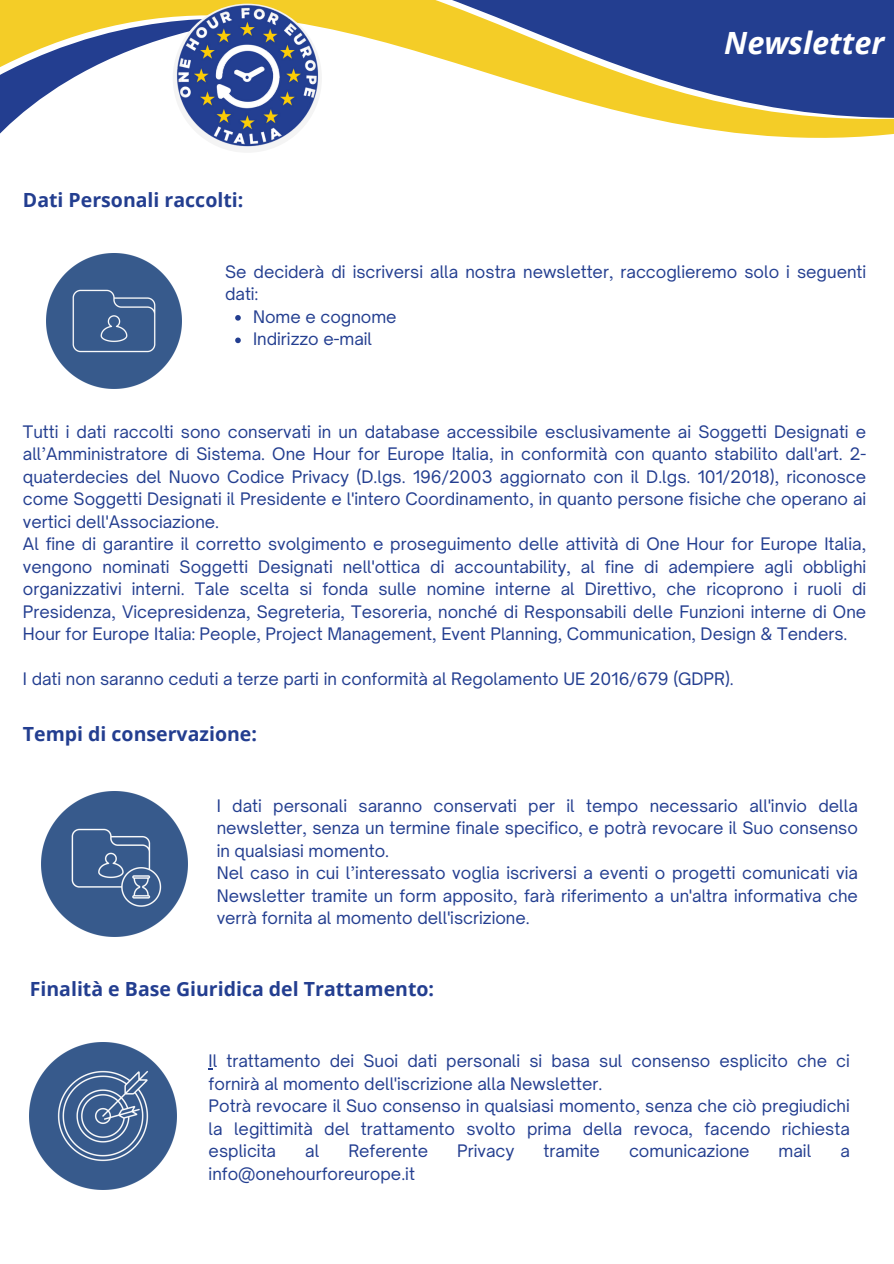
<style>
.page{position:relative;width:894px;height:1264px;background:#fff}
.page>*{position:absolute;margin:0;border:0;box-sizing:border-box;transform-origin:0 0}
.t1{font:italic 700 30.6px "Open Sans";color:#fff}
.t2{font:700 19.5px "Open Sans";color:#233e90}
.t3{font:16.5px/22.5px "Open Sauce One";color:#233e90;text-align:justify}
</style>
<div class="page">
<svg style="left:0;top:0;width:893px;height:138px"></svg>
<svg style="left:0;top:3px;width:171px;height:135px"></svg>
<img style="left:171px;top:0;width:152px;height:152px">
<img style="left:47px;top:254px;width:135px;height:135px">
<svg style="left:235px;top:315px;width:6px;height:5px"></svg>
<svg style="left:235px;top:337px;width:6px;height:6px"></svg>
<img style="left:42px;top:791px;width:145px;height:146px">
<img style="left:30px;top:1042px;width:146px;height:147px">
<p class="t2" style="left:23px;top:187px;width:222px">Dati Personali raccolti:</p>
<p class="t1" style="left:724px;top:21px;width:161px">Newsletter</p>
<h1 class="t3" style="left:225px;top:260px;width:642px">Se deciderà di iscriversi alla nostra newsletter, raccoglieremo solo i seguenti dati:</h1>
<h2 class="t3" style="left:253px;top:305px;width:145px">Nome e cognome</h2>
<p class="t3" style="left:253px;top:328px;width:120px">Indirizzo e-mail</p>
<p class="t3" style="left:23px;top:420px;width:844px">Tutti i dati raccolti sono conservati in un database accessibile esclusivamente ai Soggetti Designati e all’Amministratore di Sistema. One Hour for Europe Italia, in conformità con quanto stabilito dall'art. 2- quaterdecies del Nuovo Codice Privacy (D.lgs. 196/2003 aggiornato con il D.lgs. 101/2018), riconosce come Soggetti Designati il Presidente e l'intero Coordinamento, in quanto persone fisiche che operano ai vertici dell'Associazione.</p>
<p class="t3" style="left:23px;top:532px;width:844px">Al fine di garantire il corretto svolgimento e proseguimento delle attività di One Hour for Europe Italia, vengono nominati Soggetti Designati nell'ottica di accountability, al fine di adempiere agli obblighi organizzativi interni. Tale scelta si fonda sulle nomine interne al Direttivo, che ricoprono i ruoli di Presidenza, Vicepresidenza, Segreteria, Tesoreria, nonché di Responsabili delle Funzioni interne di One Hour for Europe Italia: People, Project Management, Event Planning, Communication, Design &amp; Tenders.</p>
<p class="t3" style="left:23px;top:667px;width:712px">I dati non saranno ceduti a terze parti in conformità al Regolamento UE 2016/679 (GDPR).</p>
<p class="t2" style="left:23px;top:720px;width:235px">Tempi di conservazione:</p>
<p class="t3" style="left:217px;top:794px;width:642px">I dati personali saranno conservati per il tempo necessario all'invio della newsletter, senza un termine finale specifico, e potrà revocare il Suo consenso in qualsiasi momento.</p>
<p class="t3" style="left:217px;top:861px;width:642px">Nel caso in cui l’interessato voglia iscriversi a eventi o progetti comunicati via Newsletter tramite un form apposito, farà riferimento a un'altra informativa che verrà fornita al momento dell'iscrizione.</p>
<h2 class="t2" style="left:30px;top:975px;width:406px">Finalità e Base Giuridica del Trattamento:</h2>
<p class="t3" style="left:208px;top:1049px;width:642px">Il trattamento dei Suoi dati personali si basa sul consenso esplicito che ci fornirà al momento dell'iscrizione alla Newsletter.</p>
<p class="t3" style="left:208px;top:1094px;width:642px">Potrà revocare il Suo consenso in qualsiasi momento, senza che ciò pregiudichi la legittimità del trattamento svolto prima della revoca, facendo richiesta esplicita</p>
<p class="t3" style="left:305px;top:1139px;width:16px">al</p>
<p class="t3" style="left:348px;top:1139px;width:81px">Referente</p>
<p class="t3" style="left:457px;top:1139px;width:59px">Privacy</p>
<p class="t3" style="left:543px;top:1139px;width:58px">tramite</p>
<p class="t3" style="left:629px;top:1139px;width:122px">comunicazione</p>
<p class="t3" style="left:778px;top:1139px;width:34px">mail</p>
<p class="t3" style="left:840px;top:1139px;width:11px">a</p>
<p class="t3" style="left:208px;top:1162px;width:208px">info@onehourforeurope.it</p>
</div>
